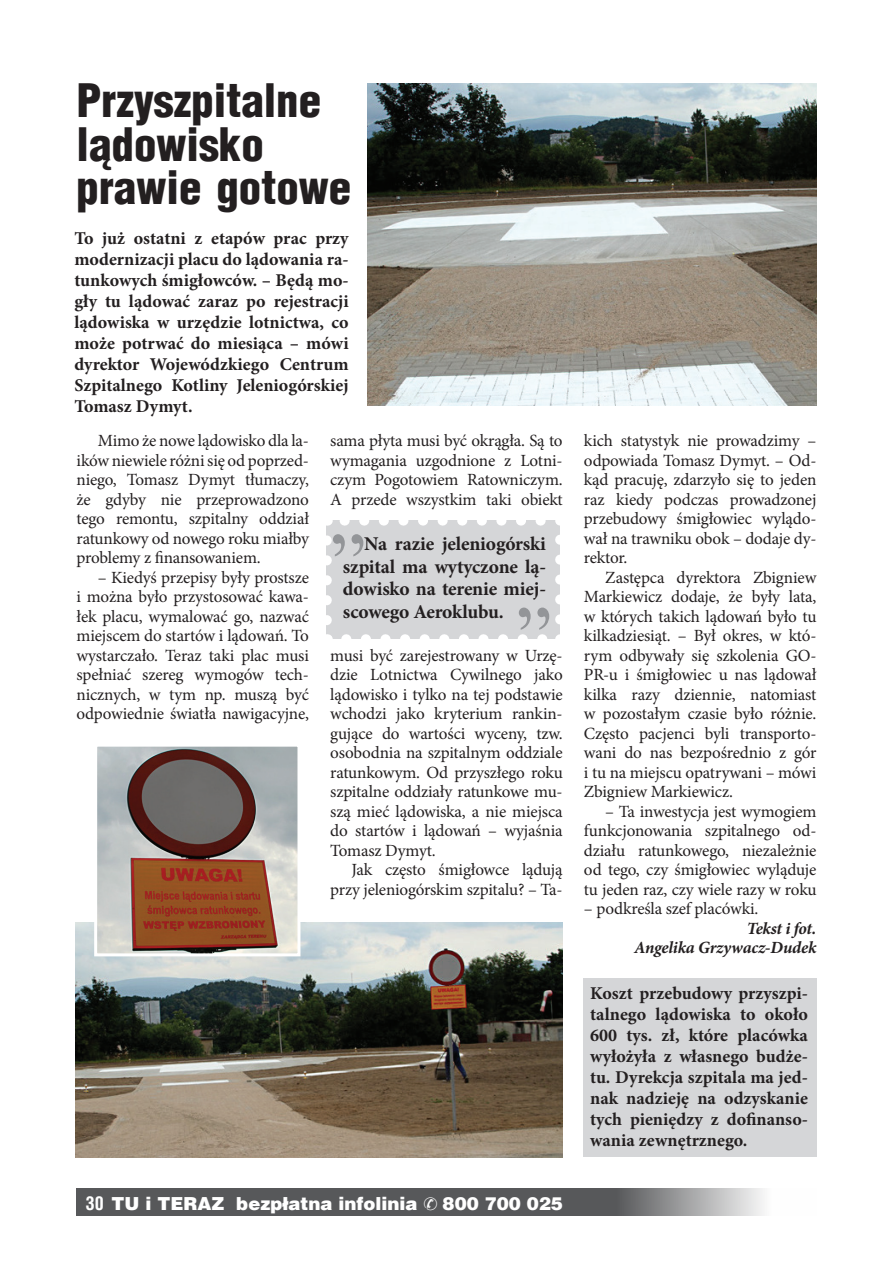
<style>
.page{position:relative;width:893px;height:1263px;background:#fff}
.page>*{position:absolute;margin:0;border:0;box-sizing:border-box;transform-origin:0 0}
.t1{font:88.35px "Times New Roman";color:#939598;scale:.9 1}
.t2{font:900 45px/43.5px "Switzerland Cond";color:#231f20}
.t3{font:700 19.5px/22.5px "Minion Pro";letter-spacing:-.01em;color:#231f20;text-align:justify}
.t4{font:700 18px/21px "Minion Pro";color:#231f20;text-align:justify}
.t5{font:900 18px "Switzerland";color:#fff}
.t6{font:17.1px/19.5px "Minion Pro";letter-spacing:-.01em;color:#231f20;text-align:justify}
.t7{font:italic 700 17.1px/19.5px "Minion Pro";letter-spacing:-.015em;color:#231f20;text-align:right}
.s1{font-family:"Switzerland Condensed";font-weight:700}
</style>
<div class="page">
<svg style="left:77px;top:1188px;width:687px;height:28px;background:#68696a"></svg>
<img style="left:368px;top:84px;width:448px;height:321px">
<img style="left:75px;top:923px;width:488px;height:235px">
<div style="left:327px;top:521px;width:233px;height:118px;background:#d5d6d8"></div>
<svg style="left:346px;top:634px;width:202px;height:5px"></svg>
<svg style="left:336px;top:520px;width:205px;height:6px"></svg>
<svg style="left:326px;top:540px;width:6px;height:99px"></svg>
<svg style="left:555px;top:520px;width:5px;height:99px"></svg>
<div style="left:583px;top:978px;width:234px;height:179px;background:#d5d6d8"></div>
<img style="left:98px;top:748px;width:198px;height:204px">
<div style="left:94px;top:744px;width:206px;height:212px;border:3px solid #fff"></div>
<svg style="left:424px;top:1197px;width:13px;height:13px"></svg>
<h2 class="t2" style="left:77px;top:78px;width:276px">Przyszpitalne lądowisko prawie gotowe</h2>
<p class="t4" style="left:74px;top:227px;width:276px">To już ostatni z etapów prac przy modernizacji placu do lądowania ra&shy;tunkowych śmigłowców. – Będą mo&shy;gły tu lądować zaraz po rejestracji lądowiska w urzędzie lotnictwa, co może potrwać do miesiąca – mówi dyrektor Wojewódzkiego Centrum Szpitalnego Kotliny Jeleniogórskiej Tomasz Dymyt.</p>
<p class="t6" style="left:330px;top:431px;width:234px">sama płyta musi być okrągła. Są to wymagania uzgodnione z Lotni&shy;czym Pogotowiem Ratowniczym.<br>A przede wszystkim taki obiekt</p>
<p class="t6" style="left:77px;top:431px;width:234px;text-indent:21px">Mimo że nowe lądowisko dla la&shy;ików niewiele różni się od poprzed&shy;niego, Tomasz Dymyt tłumaczy, że gdyby nie przeprowadzono tego remontu, szpitalny oddział ratunkowy od nowego roku miałby problemy z finansowaniem.</p>
<p class="t6" style="left:77px;top:567px;width:234px;text-indent:21px">– Kiedyś przepisy były prostsze i można było przystosować kawa&shy;łek placu, wymalować go, nazwać miejscem do startów i lądowań. To wystarczało. Teraz taki plac musi spełniać szereg wymogów tech&shy;nicznych, w tym np. muszą być odpowiednie światła nawigacyjne,</p>
<h1 class="t1" style="left:330px;top:454px;width:41px">„</h1>
<p class="t3" style="left:343px;top:532px;width:205px;text-indent:21px">Na razie jeleniogórski szpital ma wytyczone lą&shy;dowisko na terenie miej&shy;scowego Aeroklubu.</p>
<h1 class="t1" style="left:516px;top:527px;width:41px">„</h1>
<p class="t6" style="left:330px;top:646px;width:234px">musi być zarejestrowany w Urzę&shy;dzie Lotnictwa Cywilnego jako lądowisko i tylko na tej podstawie wchodzi jako kryterium rankin&shy;gujące do wartości wyceny, tzw. osobodnia na szpitalnym oddziale ratunkowym. Od przyszłego roku szpitalne oddziały ratunkowe mu&shy;szą mieć lądowiska, a nie miejsca do startów i lądowań – wyjaśnia Tomasz Dymyt.</p>
<p class="t6" style="left:330px;top:860px;width:234px;text-align:right">Jak często śmigłowce lądują przy jeleniogórskim szpitalu? – Ta-</p>
<p class="t5" style="left:86px;top:1193px;width:333px"><span class="s1">30</span> TU i TERAZ bezpłatna infolinia</p>
<p class="t5" style="left:443px;top:1193px;width:122px">800 700 025</p>
<p class="t6" style="left:584px;top:431px;width:234px">kich statystyk nie prowadzimy – odpowiada Tomasz Dymyt. – Od&shy;kąd pracuję, zdarzyło się to jeden raz kiedy podczas prowadzonej przebudowy śmigłowiec wylądo&shy;wał na trawniku obok – dodaje dy&shy;rektor.</p>
<p class="t6" style="left:584px;top:567px;width:234px;text-indent:21px">Zastępca dyrektora Zbigniew Markiewicz dodaje, że były lata, w których takich lądowań było tu kilkadziesiąt. – Był okres, w któ&shy;rym odbywały się szkolenia GO-PR-u i śmigłowiec u nas lądował kilka razy dziennie, natomiast w pozostałym czasie było różnie.<br>Często pacjenci byli transporto&shy;wani do nas bezpośrednio z gór i tu na miejscu opatrywani – mówi Zbigniew Markiewicz.</p>
<p class="t6" style="left:584px;top:801px;width:234px;text-indent:21px">– Ta inwestycja jest wymogiem funkcjonowania szpitalnego od&shy;działu ratunkowego, niezależnie od tego, czy śmigłowiec wyląduje tu jeden raz, czy wiele razy w roku</p>
<p class="t6" style="left:584px;top:899px;width:176px">– podkreśla szef placówki.</p>
<p class="t7" style="left:634px;top:918px;width:184px">Tekst i fot.<br>Angelika Grzywacz-Dudek</p>
<p class="t4" style="left:590px;top:982px;width:219px">Koszt przebudowy przyszpi&shy;talnego lądowiska to około 600 tys. zł, które placówka wyłożyła z własnego budże&shy;tu. Dyrekcja szpitala ma jed&shy;nak nadzieję na odzyskanie tych pieniędzy z dofinanso&shy;wania zewnętrznego.</p>
</div>
